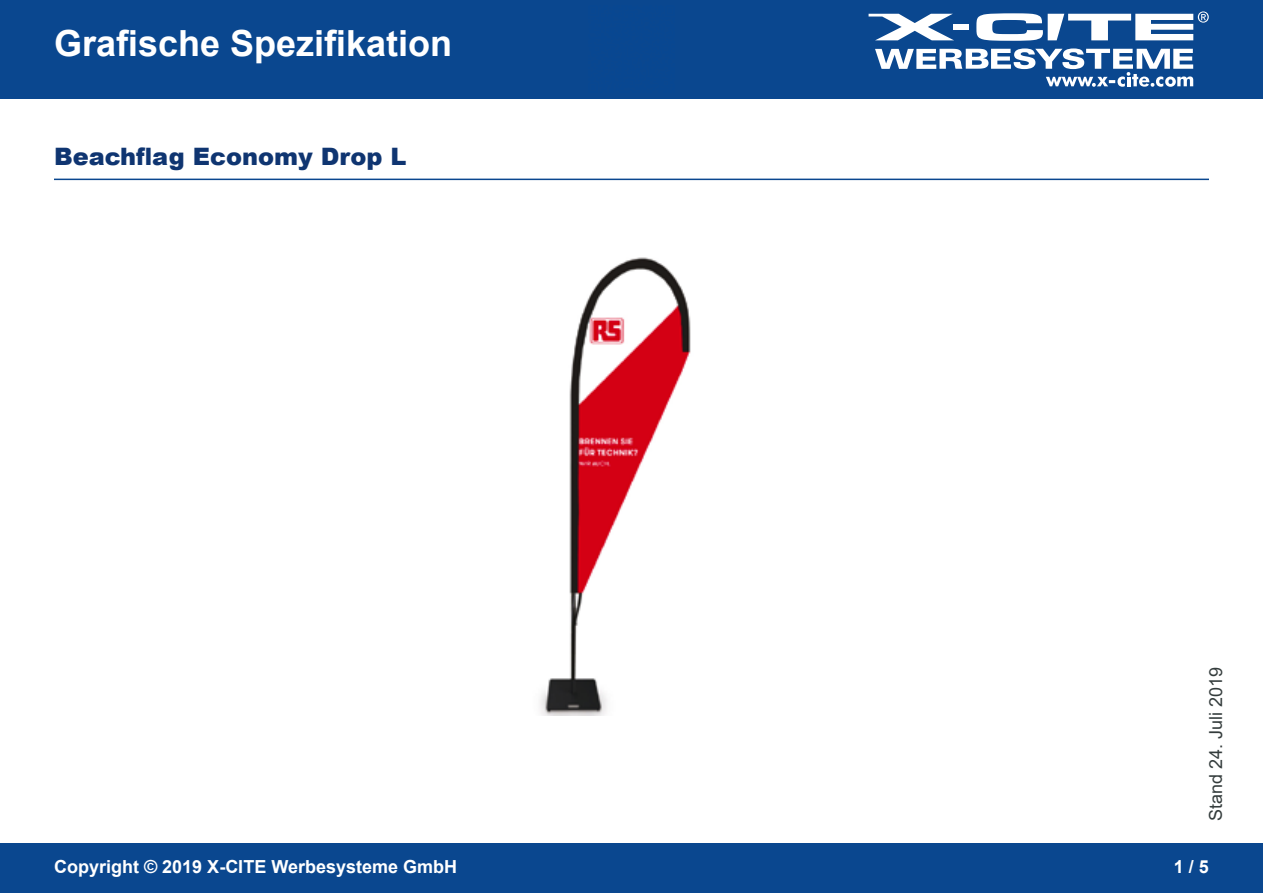
<style>
.page{position:relative;width:1263px;height:893px;background:#fff}
.page>*{position:absolute;margin:0;border:0;box-sizing:border-box;transform-origin:0 0}
.t1{font:700 36px "Arial";color:#fff}
.t2{font:900 24px "Arial";color:#0f3571}
.t3{font:700 18px "Arial";color:#fff}
.t4{font:18px "Arial";color:#343c3c}
</style>
<div class="page">
<div style="left:0;top:0;width:1263px;height:98px;background:#0a478f"></div>
<div style="left:0;top:844px;width:1263px;height:49px;background:#0a478f"></div>
<svg style="left:868px;top:14px;width:85px;height:26px"></svg>
<div style="left:953px;top:24px;width:15px;height:6px;background:#fff"></div>
<svg style="left:875px;top:48px;width:318px;height:39px"></svg>
<svg style="left:976px;top:11px;width:233px;height:30px"></svg>
<hr style="left:54px;top:179px;width:1155px;height:1px;background:#0a478f">
<img style="left:540px;top:257px;width:151px;height:458px">
<h1 class="t1" style="left:54px;top:18px;width:400px">Grafische Spezifikation</h1>
<h2 class="t2" style="left:54px;top:139px;width:354px">Beachflag Economy Drop L</h2>
<p class="t4" style="left:1203px;top:821px;width:156px;rotate:-90deg">Stand 24. Juli 2019</p>
<p class="t3" style="left:54px;top:854px;width:405px">Copyright © 2019 X-CITE Werbesysteme GmbH</p>
<p class="t3" style="left:1174px;top:854px;width:37px">1 / 5</p>
</div>
